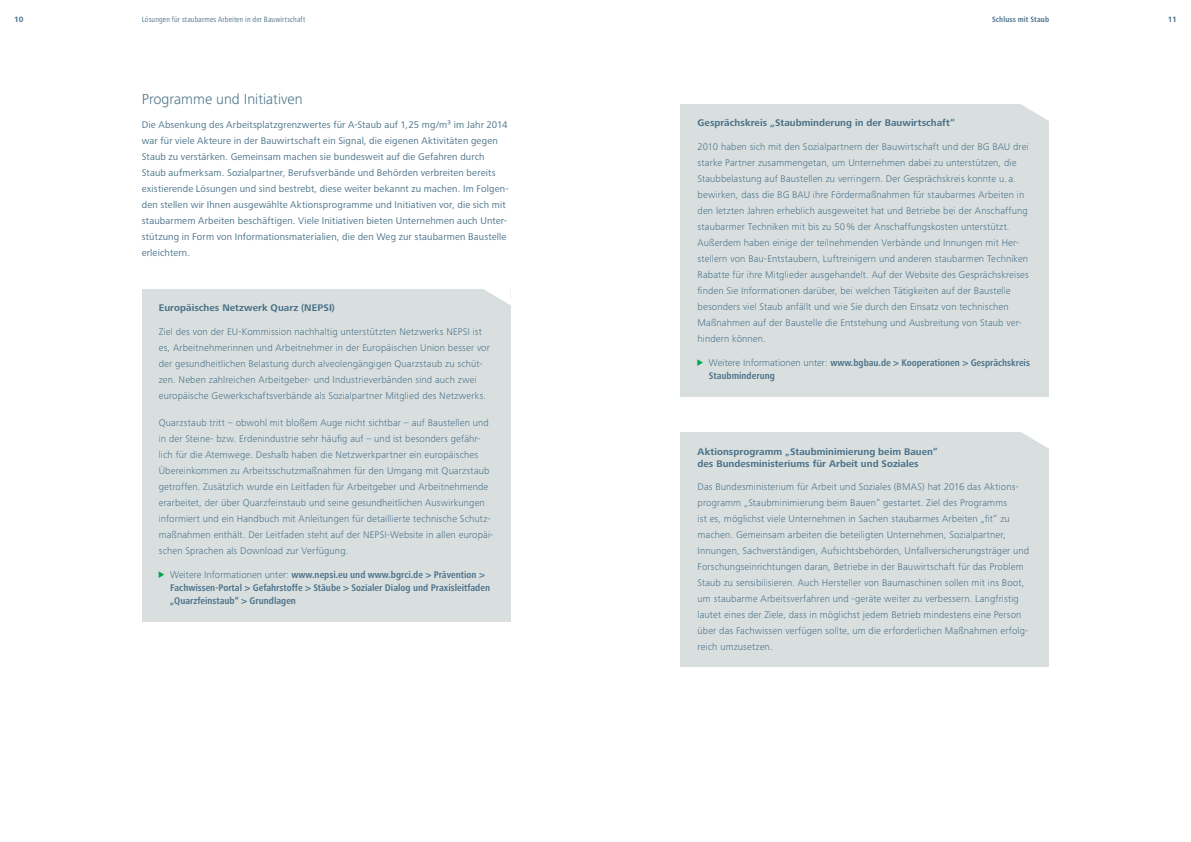
<style>
.page{position:relative;width:1191px;height:842px;background:#fff}
.page>*{position:absolute;margin:0;border:0;box-sizing:border-box;transform-origin:0 0}
.t1{font:300 15px "Frutiger Next Pro";color:#4b7189}
.t2{font:300 10px/16px "Frutiger Next Pro";letter-spacing:.015em;color:#4b7189}
.t3{font:10px/16px "Frutiger Next Pro";letter-spacing:.015em;color:#4b7189}
.t4{font:700 condensed 10px/13px "Frutiger Next Pro";color:#4b7189}
.t5{font:700 10px/12px "Frutiger Next Pro";letter-spacing:.005em;color:#4b7189}
.t6{font:condensed 8px "Frutiger Next Pro";letter-spacing:.015em;color:#4b7189}
.t7{font:700 condensed 8px "Frutiger Next Pro";letter-spacing:.01em;color:#4b7189}
.t8{font:700 8px "Frutiger Next Pro";color:#4b7189}
.s1{font-family:"INQA Triangel";font-weight:400;font-stretch:normal;font-size:8.3px;color:#00a750}
.s2{font-weight:300;font-stretch:normal}
</style>
<div class="page">
<div style="left:680px;top:432px;width:369px;height:235px;background:#d9dfdf"></div>
<svg style="left:1021px;top:432px;width:28px;height:17px"></svg>
<div style="left:142px;top:289px;width:368px;height:332px;background:#d9dfdf"></div>
<svg style="left:484px;top:289px;width:26px;height:16px"></svg>
<div style="left:680px;top:104px;width:369px;height:292px;background:#d9dfdf"></div>
<svg style="left:1021px;top:104px;width:28px;height:17px"></svg>
<p class="t8" style="left:14px;top:15px;width:11px">10</p>
<p class="t6" style="left:142px;top:15px;width:165px">Lösungen für staubarmes Arbeiten in der Bauwirtschaft</p>
<p class="t7" style="left:992px;top:15px;width:59px">Schluss mit Staub</p>
<p class="t8" style="left:1168px;top:15px;width:10px">11</p>
<h1 class="t1" style="left:142px;top:90px;width:162px">Programme und Initiativen</h1>
<p class="t3" style="left:142px;top:117px;width:368px">Die Absenkung des Arbeitsplatzgrenzwertes für A-Staub auf 1,25 mg/m³ im Jahr 2014 war für viele Akteure in der Bauwirtschaft ein Signal, die eigenen Aktivitäten gegen Staub zu verstärken. Gemeinsam machen sie bundesweit auf die Gefahren durch Staub aufmerksam. Sozialpartner, Berufsverbände und Behörden verbreiten bereits existierende Lösungen und sind bestrebt, diese weiter bekannt zu machen. Im Folgen&shy;den stellen wir Ihnen ausgewählte Aktionsprogramme und Initiativen vor, die sich mit staubarmem Arbeiten beschäftigen. Viele Initiativen bieten Unternehmen auch Unter&shy;stützung in Form von Informationsmaterialien, die den Weg zur staubarmen Baustelle erleichtern.</p>
<p class="t5" style="left:159px;top:302px;width:178px">Europäisches Netzwerk Quarz (NEPSI)</p>
<p class="t2" style="left:159px;top:323px;width:333px">Ziel des von der EU-Kommission nachhaltig unterstützten Netzwerks NEPSI ist es, Arbeitnehmerinnen und Arbeitnehmer in der Europäischen Union besser vor der gesundheitlichen Belastung durch alveolengängigen Quarzstaub zu schüt&shy;zen. Neben zahlreichen Arbeitgeber- und Industrieverbänden sind auch zwei europäische Gewerkschaftsverbände als Sozialpartner Mitglied des Netzwerks.</p>
<p class="t2" style="left:159px;top:415px;width:336px">Quarzstaub tritt – obwohl mit bloßem Auge nicht sichtbar – auf Baustellen und in der Steine- bzw. Erdenindustrie sehr häufig auf – und ist besonders gefähr&shy;lich für die Atemwege. Deshalb haben die Netzwerkpartner ein europäisches Übereinkommen zu Arbeitsschutzmaßnahmen für den Umgang mit Quarzstaub getroffen. Zusätzlich wurde ein Leitfaden für Arbeitgeber und Arbeitnehmende erarbeitet, der über Quarzfeinstaub und seine gesundheitlichen Auswirkungen informiert und ein Handbuch mit Anleitungen für detaillierte technische Schutz&shy;maßnahmen enthält. Der Leitfaden steht auf der NEPSI-Website in allen europäi&shy;schen Sprachen als Download zur Verfügung.</p>
<p class="t4" style="left:170px;top:568px;width:321px;text-indent:-11px"><span class="s1">&gt;</span> <span class="s2">Weitere Informationen unter:</span> www.nepsi.eu und www.bgrci.de &gt; Prävention &gt;<br>Fachwissen-Portal &gt; Gefahrstoffe &gt; Stäube &gt; Sozialer Dialog und Praxisleitfaden „Quarzfeinstaub“ &gt; Grundlagen</p>
<p class="t5" style="left:697px;top:117px;width:259px">Gesprächskreis „Staubminderung in der Bauwirtschaft“</p>
<p class="t2" style="left:697px;top:139px;width:333px">2010 haben sich mit den Sozialpartnern der Bauwirtschaft und der BG BAU drei starke Partner zusammengetan, um Unternehmen dabei zu unterstützen, die Staubbelastung auf Baustellen zu verringern. Der Gesprächskreis konnte u. a. bewirken, dass die BG BAU ihre Fördermaßnahmen für staubarmes Arbeiten in den letzten Jahren erheblich ausgeweitet hat und Betriebe bei der Anschaffung staubarmer Techniken mit bis zu 50 % der Anschaffungskosten unterstützt.<br>Außerdem haben einige der teilnehmenden Verbände und Innungen mit Her&shy;stellern von Bau-Entstaubern, Luftreinigern und anderen staubarmen Techniken Rabatte für ihre Mitglieder ausgehandelt. Auf der Website des Gesprächskreises finden Sie Informationen darüber, bei welchen Tätigkeiten auf der Baustelle besonders viel Staub anfällt und wie Sie durch den Einsatz von technischen Maßnahmen auf der Baustelle die Entstehung und Ausbreitung von Staub ver&shy;hindern können.</p>
<p class="t4" style="left:709px;top:356px;width:322px;text-indent:-11px"><span class="s1">&gt;</span> <span class="s2">Weitere Informationen unter:</span> www.bgbau.de &gt; Kooperationen &gt; Gesprächskreis<br>Staubminderung</p>
<p class="t5" style="left:697px;top:445px;width:242px">Aktionsprogramm „Staubminimierung beim Bauen“ des Bundesministeriums für Arbeit und Soziales</p>
<p class="t2" style="left:697px;top:479px;width:333px">Das Bundesministerium für Arbeit und Soziales (BMAS) hat 2016 das Aktions&shy;programm „Staubminimierung beim Bauen“ gestartet. Ziel des Programms<br>ist es, möglichst viele Unternehmen in Sachen staubarmes Arbeiten „fit“ zu machen. Gemeinsam arbeiten die beteiligten Unternehmen, Sozialpartner, Innungen, Sachverständigen, Aufsichtsbehörden, Unfallversicherungsträger und Forschungseinrichtungen daran, Betriebe in der Bauwirtschaft für das Problem Staub zu sensibilisieren. Auch Hersteller von Baumaschinen sollen mit ins Boot, um staubarme Arbeitsverfahren und -geräte weiter zu verbessern. Langfristig lautet eines der Ziele, dass in möglichst jedem Betrieb mindestens eine Person über das Fachwissen verfügen sollte, um die erforderlichen Maßnahmen erfolg&shy;reich umzusetzen.</p>
</div>
